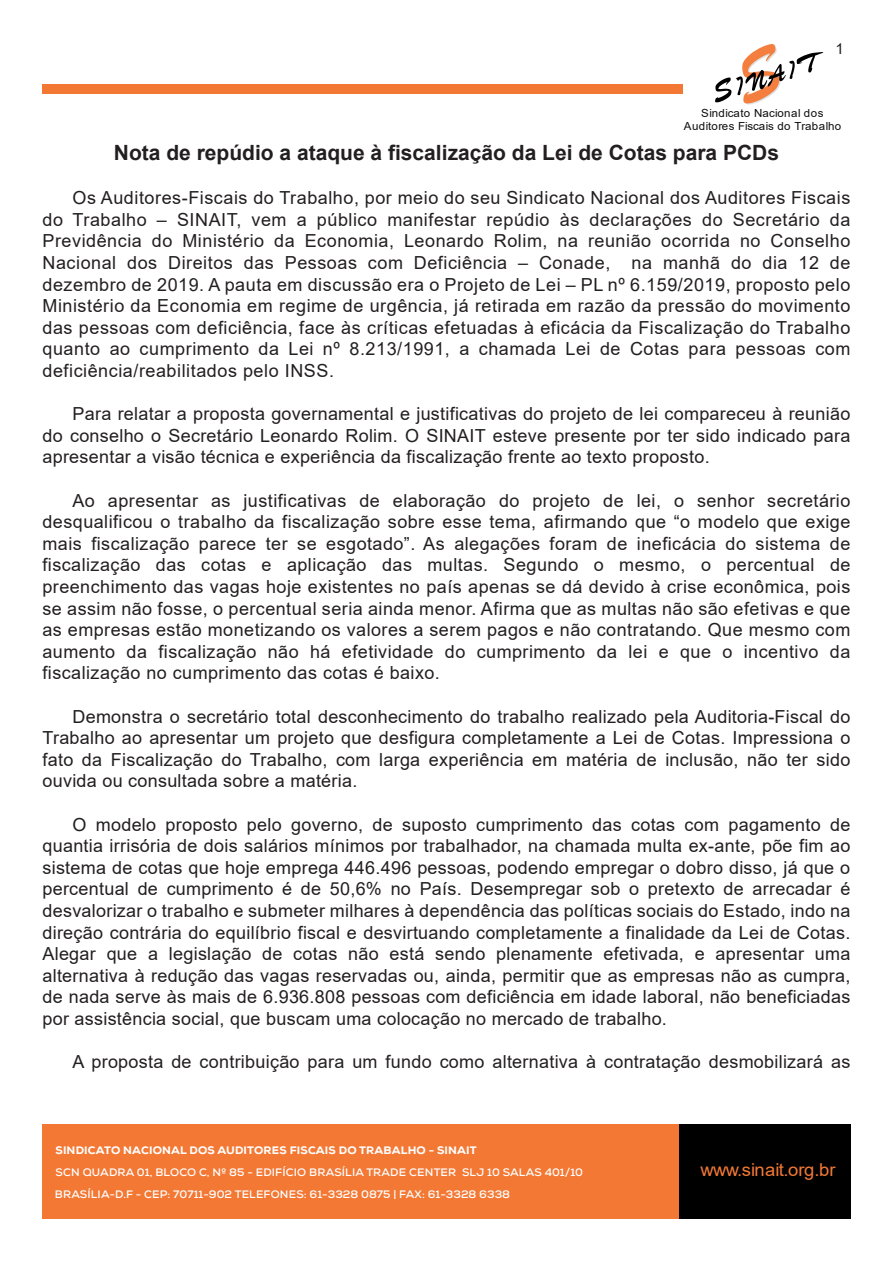
<style>
.page{position:relative;width:893px;height:1263px;background:#fff}
.page>*{position:absolute;margin:0;border:0;box-sizing:border-box;transform-origin:0 0}
.t1{font:700 21px "Arial";color:#231f20}
.t2{font:18px/21.6px "Arial";letter-spacing:.015em;color:#231f20;text-align:justify}
.t3{font:17.85px "Arial";letter-spacing:-.01em;color:#f37834}
.t4{font:15px "Arial";color:#231f20}
.t5{font:11.1px/13.4px "Arial";letter-spacing:.035em;color:#0e0d0f;text-align:center}
.t6{font:700 10.8px/22.8px "Nexa";letter-spacing:.015em;color:#fff}
.t7{font:800 10.8px "Nexa";letter-spacing:.015em;color:#fff}
</style>
<div class="page">
<div style="left:43px;top:1124px;width:807px;height:94px;background:#f37834"></div>
<div style="left:679px;top:1124px;width:171px;height:94px;background:#000001"></div>
<div style="left:43px;top:84px;width:640px;height:10px;background:#f37834"></div>
<svg style="left:715px;top:44px;width:109px;height:61px"></svg>
<p class="t4" style="left:835px;top:39px;width:10px">1</p>
<p class="t5" style="left:684px;top:106px;width:159px">Sindicato Nacional dos<br>Auditores Fiscais do Trabalho</p>
<p class="t1" style="left:114px;top:137px;width:667px">Nota de repúdio a ataque à fiscalização da Lei de Cotas para PCDs</p>
<p class="t2" style="left:43px;top:187px;width:809px;text-indent:30px">Os Auditores-Fiscais do Trabalho, por meio do seu Sindicato Nacional dos Auditores Fiscais do Trabalho – SINAIT, vem a público manifestar repúdio às declarações do Secretário da Previdência do Ministério da Economia, Leonardo Rolim, na reunião ocorrida no Conselho Nacional dos Direitos das Pessoas com Deficiência – Conade, na manhã do dia 12 de dezembro de 2019. A pauta em discussão era o Projeto de Lei – PL nº 6.159/2019, proposto pelo Ministério da Economia em regime de urgência, já retirada em razão da pressão do movimento das pessoas com deficiência, face às críticas efetuadas à eficácia da Fiscalização do Trabalho quanto ao cumprimento da Lei nº 8.213/1991, a chamada Lei de Cotas para pessoas com deficiência/reabilitados pelo INSS.</p>
<p class="t2" style="left:43px;top:403px;width:809px;text-indent:30px">Para relatar a proposta governamental e justificativas do projeto de lei compareceu à reunião do conselho o Secretário Leonardo Rolim. O SINAIT esteve presente por ter sido indicado para apresentar a visão técnica e experiência da fiscalização frente ao texto proposto.</p>
<p class="t2" style="left:43px;top:489px;width:809px;text-indent:30px">Ao apresentar as justificativas de elaboração do projeto de lei, o senhor secretário desqualificou o trabalho da fiscalização sobre esse tema, afirmando que “o modelo que exige mais fiscalização parece ter se esgotado”. As alegações foram de ineficácia do sistema de fiscalização das cotas e aplicação das multas. Segundo o mesmo, o percentual de preenchimento das vagas hoje existentes no país apenas se dá devido à crise econômica, pois se assim não fosse, o percentual seria ainda menor. Afirma que as multas não são efetivas e que as empresas estão monetizando os valores a serem pagos e não contratando. Que mesmo com aumento da fiscalização não há efetividade do cumprimento da lei e que o incentivo da fiscalização no cumprimento das cotas é baixo.</p>
<p class="t2" style="left:43px;top:705px;width:809px;text-indent:30px">Demonstra o secretário total desconhecimento do trabalho realizado pela Auditoria-Fiscal do Trabalho ao apresentar um projeto que desfigura completamente a Lei de Cotas. Impressiona o fato da Fiscalização do Trabalho, com larga experiência em matéria de inclusão, não ter sido ouvida ou consultada sobre a matéria.</p>
<p class="t2" style="left:43px;top:813px;width:809px;text-indent:30px">O modelo proposto pelo governo, de suposto cumprimento das cotas com pagamento de quantia irrisória de dois salários mínimos por trabalhador, na chamada multa ex-ante, põe fim ao sistema de cotas que hoje emprega 446.496 pessoas, podendo empregar o dobro disso, já que o percentual de cumprimento é de 50,6% no País. Desempregar sob o pretexto de arrecadar é desvalorizar o trabalho e submeter milhares à dependência das políticas sociais do Estado, indo na direção contrária do equilíbrio fiscal e desvirtuando completamente a finalidade da Lei de Cotas.<br>Alegar que a legislação de cotas não está sendo plenamente efetivada, e apresentar uma alternativa à redução das vagas reservadas ou, ainda, permitir que as empresas não as cumpra, de nada serve às mais de 6.936.808 pessoas com deficiência em idade laboral, não beneficiadas por assistência social, que buscam uma colocação no mercado de trabalho.</p>
<p class="t2" style="left:73px;top:1051px;width:779px">A proposta de contribuição para um fundo como alternativa à contratação desmobilizará as</p>
<p class="t7" style="left:56px;top:1143px;width:423px">SINDICATO NACIONAL DOS AUDITORES FISCAIS DO TRABALHO - SINAIT</p>
<p class="t6" style="left:55px;top:1160px;width:530px">SCN QUADRA 01, BLOCO C, Nº 85 - EDIFÍCIO BRASÍLIA TRADE CENTER SLJ 10 SALAS 401/10<br>BRASÍLIA-D.F - CEP: 70711-902 TELEFONES: 61-3328 0875 | FAX: 61-3328 6338</p>
<p class="t3" style="left:700px;top:1157px;width:137px">www.sinait.org.br</p>
</div>
